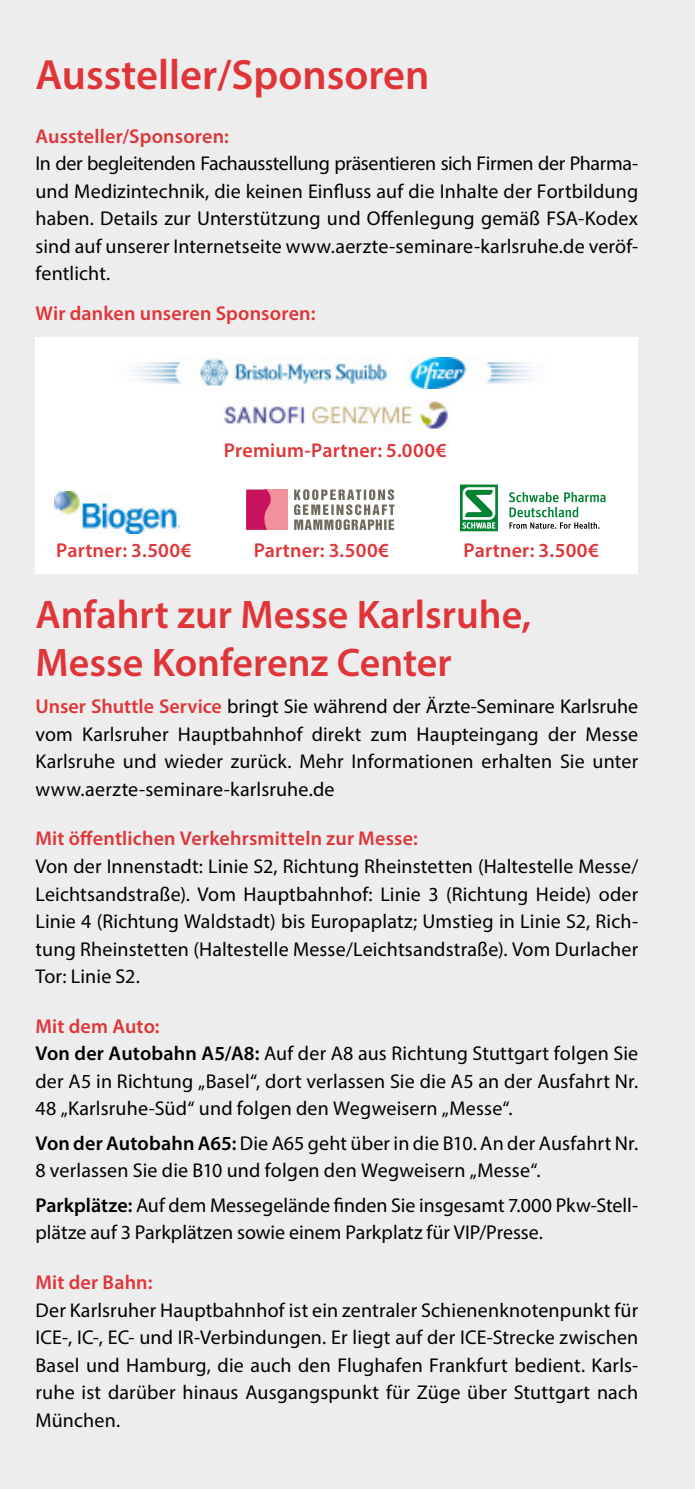
<style>
.page{position:relative;width:695px;height:1489px;background:#fff}
.page>*{position:absolute;margin:0;border:0;box-sizing:border-box;transform-origin:0 0}
.t1{font:600 42.5px "Myriad Pro";color:#df3539}
.t2{font:600 40px/48px "Myriad Pro";color:#df3539}
.t3{font:20px/27.5px "Myriad Pro";letter-spacing:.005em;color:#000;text-align:justify}
.t4{font:600 20px "Myriad Pro";letter-spacing:.01em;color:#df3539}
.s1{font-weight:600;color:#df3539}
.s2{font-weight:600}
</style>
<div class="page">
<div style="left:0;top:0;width:694px;height:1488px;background:#ededed"></div>
<div style="left:35px;top:337px;width:603px;height:236px;background:#fff"></div>
<img style="left:54px;top:492px;width:125px;height:41px">
<svg style="left:294px;top:489px;width:100px;height:41px"></svg>
<div style="left:264px;top:489px;width:24px;height:41px;background:#f1919c"></div>
<svg style="left:246px;top:489px;width:25px;height:41px"></svg>
<svg style="left:460px;top:484px;width:38px;height:47px"></svg>
<svg style="left:509px;top:492px;width:96px;height:36px"></svg>
<img style="left:131px;top:358px;width:404px;height:31px">
<img style="left:223px;top:401px;width:228px;height:29px">
<h1 class="t1" style="left:35px;top:47px;width:395px">Aussteller/Sponsoren</h1>
<p class="t4" style="left:35px;top:123px;width:195px">Aussteller/Sponsoren:</p>
<p class="t3" style="left:35px;top:149px;width:604px">In der begleitenden Fachausstellung präsentieren sich Firmen der Pharma&shy;und Medizintechnik, die keinen Einfluss auf die Inhalte der Fortbildung haben. Details zur Unterstützung und Offenlegung gemäß FSA-Kodex sind auf unserer Internetseite www.aerzte-seminare-karlsruhe.de veröf&shy;fentlicht.</p>
<p class="t4" style="left:35px;top:300px;width:281px">Wir danken unseren Sponsoren:</p>
<p class="t4" style="left:224px;top:438px;width:224px">Premium-Partner: 5.000€</p>
<p class="t4" style="left:56px;top:538px;width:137px">Partner: 3.500€</p>
<p class="t4" style="left:253px;top:538px;width:137px">Partner: 3.500€</p>
<p class="t4" style="left:463px;top:538px;width:137px">Partner: 3.500€</p>
<h2 class="t2" style="left:35px;top:589px;width:497px">Anfahrt zur Messe Karlsruhe,<br>Messe Konferenz Center</h2>
<p class="t3" style="left:35px;top:692px;width:604px"><span class="s1">Unser Shuttle Service</span> bringt Sie während der Ärzte-Seminare Karlsruhe vom Karlsruher Hauptbahnhof direkt zum Haupteingang der Messe Karlsruhe und wieder zurück. Mehr Informationen erhalten Sie unter www.aerzte-seminare-karlsruhe.de</p>
<p class="t4" style="left:35px;top:826px;width:384px">Mit öffentlichen Verkehrsmitteln zur Messe:</p>
<p class="t3" style="left:35px;top:852px;width:604px">Von der Innenstadt: Linie S2, Richtung Rheinstetten (Haltestelle Messe/ Leichtsandstraße). Vom Hauptbahnhof: Linie 3 (Richtung Heide) oder Linie 4 (Richtung Waldstadt) bis Europaplatz; Umstieg in Linie S2, Rich&shy;tung Rheinstetten (Haltestelle Messe/Leichtsandstraße). Vom Durlacher Tor: Linie S2.</p>
<p class="t3" style="left:35px;top:1011px;width:604px;text-align:left"><span class="s1">Mit dem Auto:<br></span><span class="s2">Von der Autobahn A5/A8:</span> Auf der A8 aus Richtung Stuttgart folgen Sie der A5 in Richtung „Basel“, dort verlassen Sie die A5 an der Ausfahrt Nr.<br>48 „Karlsruhe-Süd“ und folgen den Wegweisern „Messe“.</p>
<p class="t3" style="left:35px;top:1128px;width:604px"><span class="s2">Von der Autobahn A65:</span> Die A65 geht über in die B10. An der Ausfahrt Nr.<br>8 verlassen Sie die B10 und folgen den Wegweisern „Messe“.</p>
<p class="t3" style="left:35px;top:1191px;width:604px"><span class="s2">Parkplätze:</span> Auf dem Messegelände finden Sie insgesamt 7.000 Pkw-Stell&shy;plätze auf 3 Parkplätzen sowie einem Parkplatz für VIP/Presse.</p>
<p class="t4" style="left:35px;top:1269px;width:118px">Mit der Bahn:</p>
<p class="t3" style="left:35px;top:1295px;width:604px">Der Karlsruher Hauptbahnhof ist ein zentraler Schienenknotenpunkt für ICE-, IC-, EC- und IR-Verbindungen. Er liegt auf der ICE-Strecke zwischen Basel und Hamburg, die auch den Flughafen Frankfurt bedient. Karls&shy;ruhe ist darüber hinaus Ausgangspunkt für Züge über Stuttgart nach München.</p>
</div>
